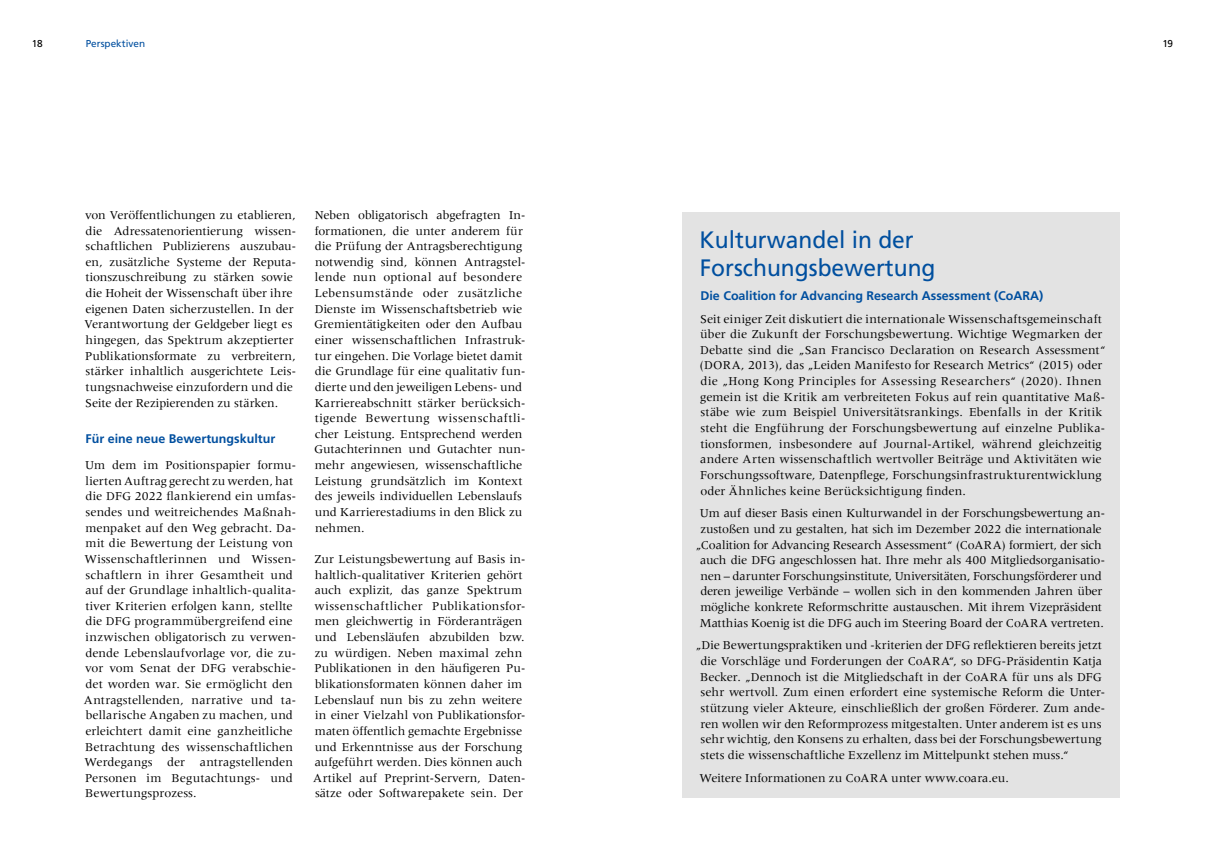
<style>
.page{position:relative;width:1205px;height:851px;background:#fff}
.page>*{position:absolute;margin:0;border:0;box-sizing:border-box;transform-origin:0 0}
.t1{font:23.75px/27.5px "Frutiger LT Std";color:#004f9f;scale:.96 1}
.t2{font:12.5px/15.6px "Meridien LT Std";color:#000}
.t3{font:700 12.5px "Frutiger LT Std";color:#004f9f}
.t4{font:10px "Frutiger LT Std";color:#004f9f}
.t5{font:10px "Frutiger LT Std";color:#000}
</style>
<div class="page">
<div style="left:682px;top:212px;width:438px;height:585px;background:#e3e3e3"></div>
<p class="t5" style="left:32px;top:38px;width:12px">18</p>
<p class="t4" style="left:86px;top:38px;width:61px">Perspektiven</p>
<p class="t5" style="left:1162px;top:38px;width:12px">19</p>
<p class="t2" style="left:85px;top:207px;width:213px">von Veröffentlichungen zu etablieren, die Adressatenorientierung wissen&shy;schaftlichen Publizierens auszubau&shy;en, zusätzliche Systeme der Reputa&shy;tionszuschreibung zu stärken sowie die Hoheit der Wissenschaft über ihre eigenen Daten sicherzustellen. In der Verantwortung der Geldgeber liegt es hingegen, das Spektrum akzeptierter Publikationsformate zu verbreitern, stärker inhaltlich ausgerichtete Leis&shy;tungsnachweise einzufordern und die Seite der Rezipierenden zu stärken.</p>
<p class="t3" style="left:86px;top:431px;width:191px">Für eine neue Bewertungskultur</p>
<p class="t2" style="left:84px;top:457px;width:214px">Um dem im Positionspapier formu&shy;lierten Auftrag gerecht zu werden, hat die DFG 2022 flankierend ein umfas&shy;sendes und weitreichendes Maßnah&shy;menpaket auf den Weg gebracht. Da&shy;mit die Bewertung der Leistung von Wissenschaftlerinnen und Wissen&shy;schaftlern in ihrer Gesamtheit und auf der Grundlage inhaltlich-qualita&shy;tiver Kriterien erfolgen kann, stellte die DFG programmübergreifend eine inzwischen obligatorisch zu verwen&shy;dende Lebenslaufvorlage vor, die zu&shy;vor vom Senat der DFG verabschie&shy;det worden war. Sie ermöglicht den Antragstellenden, narrative und ta&shy;bellarische Angaben zu machen, und erleichtert damit eine ganzheitliche Betrachtung des wissenschaftlichen Werdegangs der antragstellenden Personen im Begutachtungs- und Bewertungsprozess.</p>
<p class="t2" style="left:314px;top:207px;width:213px">Neben obligatorisch abgefragten In&shy;formationen, die unter anderem für die Prüfung der Antragsberechtigung notwendig sind, können Antragstel&shy;lende nun optional auf besondere Lebensumstände oder zusätzliche Dienste im Wissenschaftsbetrieb wie Gremientätigkeiten oder den Aufbau einer wissenschaftlichen Infrastruk&shy;tur eingehen. Die Vorlage bietet damit die Grundlage für eine qualitativ fun&shy;dierte und den jeweiligen Lebens- und Karriereabschnitt stärker berücksich&shy;tigende Bewertung wissenschaftli&shy;cher Leistung. Entsprechend werden Gutachterinnen und Gutachter nun&shy;mehr angewiesen, wissenschaftliche Leistung grundsätzlich im Kontext des jeweils individuellen Lebenslaufs und Karrierestadiums in den Blick zu nehmen.</p>
<p class="t2" style="left:313px;top:551px;width:214px">Zur Leistungsbewertung auf Basis in&shy;haltlich-qualitativer Kriterien gehört auch explizit, das ganze Spektrum wissenschaftlicher Publikationsfor&shy;men gleichwertig in Förderanträgen und Lebensläufen abzubilden bzw. zu würdigen. Neben maximal zehn Publikationen in den häufigeren Pu&shy;blikationsformaten können daher im Lebenslauf nun bis zu zehn weitere in einer Vielzahl von Publikationsfor&shy;maten öffentlich gemachte Ergebnisse und Erkenntnisse aus der Forschung aufgeführt werden. Dies können auch Artikel auf Preprint-Servern, Daten&shy;sätze oder Softwarepakete sein. Der</p>
<h1 class="t1" style="left:700px;top:226px;width:247px">Kulturwandel in der<br>Forschungsbewertung</h1>
<p class="t3" style="left:700px;top:288px;width:344px">Die Coalition for Advancing Research Assessment (CoARA)</p>
<p class="t2" style="left:699px;top:310px;width:408px">Seit einiger Zeit diskutiert die internationale Wissenschaftsgemeinschaft über die Zukunft der Forschungsbewertung. Wichtige Wegmarken der Debatte sind die „San Francisco Declaration on Research Assessment“ (DORA, 2013), das „Leiden Manifesto for Research Metrics“ (2015) oder die „Hong Kong Principles for Assessing Researchers“ (2020). Ihnen gemein ist die Kritik am verbreiteten Fokus auf rein quantitative Maß&shy;stäbe wie zum Beispiel Universitätsrankings. Ebenfalls in der Kritik steht die Engführung der Forschungsbewertung auf einzelne Publika&shy;tionsformen, insbesondere auf Journal-Artikel, während gleichzeitig andere Arten wissenschaftlich wertvoller Beiträge und Aktivitäten wie Forschungssoftware, Datenpflege, Forschungsinfrastrukturentwicklung oder Ähnliches keine Berücksichtigung finden.</p>
<p class="t2" style="left:696px;top:505px;width:411px;text-align:center">Um auf dieser Basis einen Kulturwandel in der Forschungsbewertung an&shy;zustoßen und zu gestalten, hat sich im Dezember 2022 die internationale „Coalition for Advancing Research Assessment“ (CoARA) formiert, der sich auch die DFG angeschlossen hat. Ihre mehr als 400 Mitgliedsorganisatio&shy;nen – darunter Forschungsinstitute, Universitäten, Forschungsförderer und deren jeweilige Verbände – wollen sich in den kommenden Jahren über mögliche konkrete Reformschritte austauschen. Mit ihrem Vizepräsident Matthias Koenig ist die DFG auch im Steering Board der CoARA vertreten.</p>
<p class="t2" style="left:700px;top:637px;width:407px;text-indent:-4px">„Die Bewertungspraktiken und -kriterien der DFG reflektieren bereits jetzt die Vorschläge und Forderungen der CoARA“, so DFG-Präsidentin Katja Becker. „Dennoch ist die Mitgliedschaft in der CoARA für uns als DFG sehr wertvoll. Zum einen erfordert eine systemische Reform die Unter&shy;stützung vieler Akteure, einschließlich der großen Förderer. Zum ande&shy;ren wollen wir den Reformprozess mitgestalten. Unter anderem ist es uns sehr wichtig, den Konsens zu erhalten, dass bei der Forschungsbewertung stets die wissenschaftliche Exzellenz im Mittelpunkt stehen muss.“</p>
<p class="t2" style="left:699px;top:769px;width:311px">Weitere Informationen zu CoARA unter www.coara.eu.</p>
</div>
